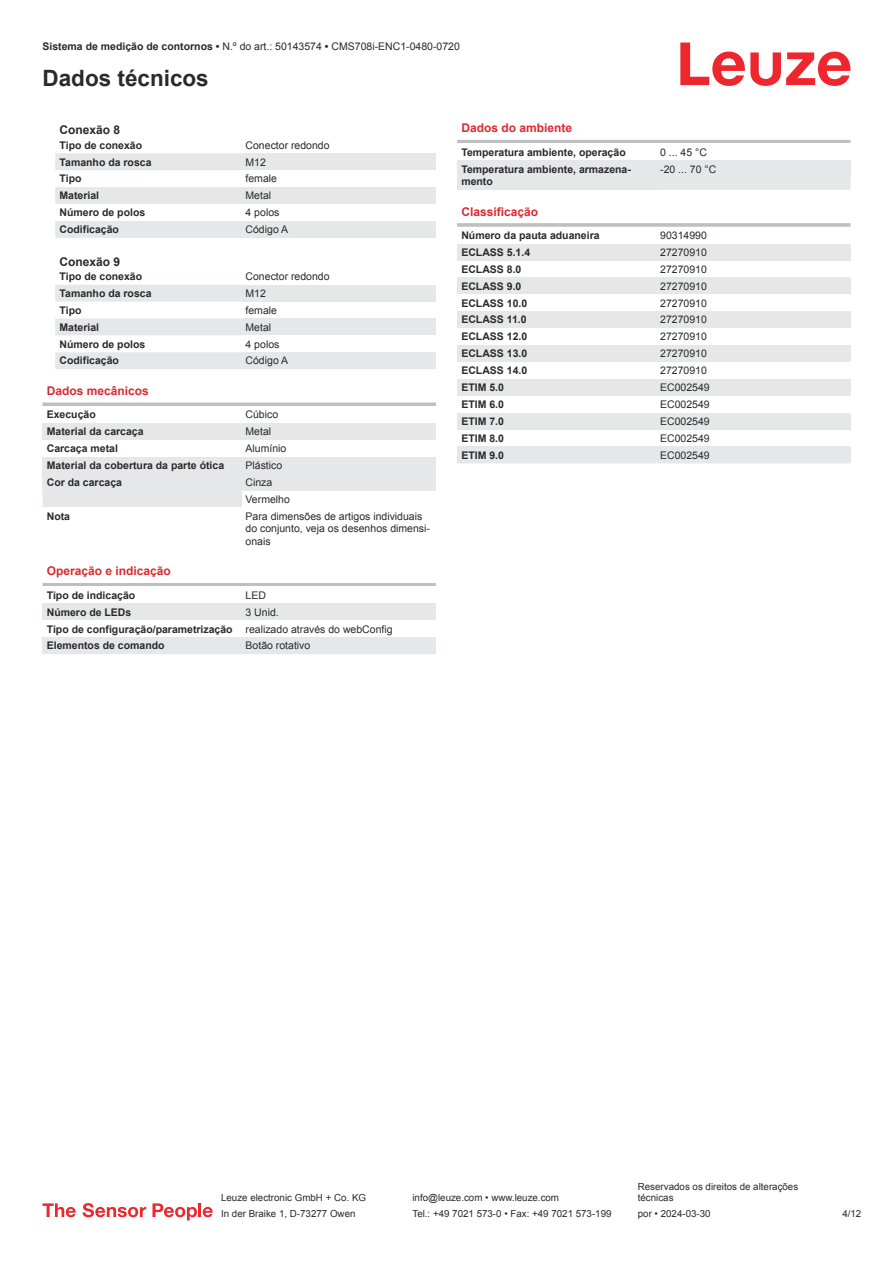
<style>
.page{position:relative;width:893px;height:1263px;background:#fff}
.page>*{position:absolute;margin:0;border:0;box-sizing:border-box;transform-origin:0 0}
.t1{font:700 22.5px "Arial";color:#2b292a}
.t2{font:700 12px "Arial";color:#db2a30}
.t3{font:700 12px "Arial";color:#2b292a}
.t4{font:700 10.5px/17px "Arial";color:#2b292a}
.t5{font:10.5px/12.6px "Arial";color:#2b292a}
.t6{font:9.75px/11.7px "Arial";color:#2b292a}
.s1{font-weight:700}
.s2{font-weight:400}
</style>
<div class="page">
<svg style="left:680px;top:43px;width:170px;height:43px"></svg>
<svg style="left:43px;top:153px;width:199px;height:354px"></svg>
<div style="left:242px;top:153px;width:194px;height:17px;background:#e6e7e9"></div>
<div style="left:242px;top:187px;width:194px;height:17px;background:#e6e7e9"></div>
<div style="left:242px;top:221px;width:194px;height:17px;background:#e6e7e9"></div>
<div style="left:242px;top:285px;width:194px;height:17px;background:#e6e7e9"></div>
<div style="left:242px;top:318px;width:194px;height:17px;background:#e6e7e9"></div>
<div style="left:242px;top:352px;width:194px;height:17px;background:#e6e7e9"></div>
<div style="left:43px;top:386px;width:393px;height:18px;background:#fff"></div>
<svg style="left:43px;top:402px;width:393px;height:4px;fill:#bdbfc1"></svg>
<div style="left:43px;top:406px;width:199px;height:17px;background:#fff"></div>
<div style="left:43px;top:423px;width:199px;height:17px;background:#e6e7e9"></div>
<div style="left:242px;top:423px;width:194px;height:17px;background:#e6e7e9"></div>
<div style="left:43px;top:440px;width:199px;height:17px;background:#fff"></div>
<div style="left:43px;top:457px;width:199px;height:17px;background:#e6e7e9"></div>
<div style="left:242px;top:457px;width:194px;height:17px;background:#e6e7e9"></div>
<div style="left:43px;top:474px;width:199px;height:17px;background:#e6e7e9"></div>
<div style="left:242px;top:474px;width:194px;height:17px;background:#e6e7e9"></div>
<hr style="left:43px;top:583px;width:393px;height:3px;background:#bdbfc1">
<div style="left:43px;top:603px;width:199px;height:17px;background:#e6e7e9"></div>
<div style="left:242px;top:603px;width:194px;height:17px;background:#e6e7e9"></div>
<div style="left:43px;top:637px;width:199px;height:17px;background:#e6e7e9"></div>
<div style="left:242px;top:637px;width:194px;height:17px;background:#e6e7e9"></div>
<div style="left:657px;top:177px;width:193px;height:13px;background:#e6e7e9"></div>
<hr style="left:457px;top:140px;width:393px;height:3px;background:#bdbfc1">
<div style="left:457px;top:160px;width:200px;height:30px;background:#e6e7e9"></div>
<div style="left:657px;top:160px;width:193px;height:17px;background:#e6e7e9"></div>
<hr style="left:457px;top:223px;width:393px;height:4px;background:#c6c8c9">
<div style="left:457px;top:244px;width:200px;height:17px;background:#e6e7e9"></div>
<div style="left:657px;top:244px;width:193px;height:17px;background:#e6e7e9"></div>
<div style="left:457px;top:277px;width:200px;height:17px;background:#e6e7e9"></div>
<div style="left:657px;top:277px;width:193px;height:17px;background:#e6e7e9"></div>
<div style="left:457px;top:311px;width:200px;height:17px;background:#e6e7e9"></div>
<div style="left:657px;top:311px;width:193px;height:17px;background:#e6e7e9"></div>
<div style="left:457px;top:345px;width:200px;height:17px;background:#e6e7e9"></div>
<div style="left:657px;top:345px;width:193px;height:17px;background:#e6e7e9"></div>
<div style="left:457px;top:379px;width:200px;height:17px;background:#e6e7e9"></div>
<div style="left:657px;top:379px;width:193px;height:17px;background:#e6e7e9"></div>
<div style="left:457px;top:413px;width:200px;height:17px;background:#e6e7e9"></div>
<div style="left:657px;top:413px;width:193px;height:17px;background:#e6e7e9"></div>
<div style="left:457px;top:446px;width:200px;height:17px;background:#e6e7e9"></div>
<div style="left:657px;top:446px;width:193px;height:17px;background:#e6e7e9"></div>
<svg style="left:43px;top:1203px;width:33px;height:14px"></svg>
<svg style="left:83px;top:1203px;width:63px;height:14px"></svg>
<svg style="left:153px;top:1203px;width:44px;height:17px"></svg>
<hr style="left:198px;top:1203px;width:3px;height:14px;background:#ed272d">
<svg style="left:203px;top:1207px;width:10px;height:10px"></svg>
<p class="t5" style="left:43px;top:41px;width:419px"><span class="s1">Sistema de medição de contornos •</span> N.º do art.: 50143574 <span class="s1">•</span> CMS708i-ENC1-0480-0720</p>
<h1 class="t1" style="left:43px;top:70px;width:168px">Dados técnicos</h1>
<p class="t3" style="left:60px;top:126px;width:62px">Conexão 8</p>
<p class="t4" style="left:60px;top:137px;width:84px">Tipo de conexão</p>
<p class="t5" style="left:246px;top:140px;width:86px">Conector redondo</p>
<p class="t4" style="left:60px;top:154px;width:93px">Tamanho da rosca</p>
<p class="t5" style="left:246px;top:156px;width:22px">M12</p>
<p class="t4" style="left:60px;top:171px;width:23px">Tipo</p>
<p class="t5" style="left:246px;top:173px;width:33px">female</p>
<p class="t4" style="left:60px;top:188px;width:41px">Material</p>
<p class="t5" style="left:246px;top:190px;width:27px">Metal</p>
<p class="t4" style="left:60px;top:205px;width:87px">Número de polos</p>
<p class="t5" style="left:246px;top:207px;width:35px">4 polos</p>
<p class="t4" style="left:60px;top:222px;width:61px">Codificação</p>
<p class="t5" style="left:246px;top:224px;width:44px">Código A</p>
<p class="t3" style="left:60px;top:257px;width:62px">Conexão 9</p>
<p class="t4" style="left:60px;top:269px;width:84px">Tipo de conexão</p>
<p class="t5" style="left:246px;top:271px;width:86px">Conector redondo</p>
<p class="t4" style="left:60px;top:286px;width:93px">Tamanho da rosca</p>
<p class="t5" style="left:246px;top:288px;width:22px">M12</p>
<p class="t4" style="left:60px;top:303px;width:23px">Tipo</p>
<p class="t5" style="left:246px;top:305px;width:33px">female</p>
<p class="t4" style="left:60px;top:319px;width:41px">Material</p>
<p class="t5" style="left:246px;top:322px;width:27px">Metal</p>
<p class="t4" style="left:60px;top:336px;width:87px">Número de polos</p>
<p class="t5" style="left:246px;top:339px;width:35px">4 polos</p>
<p class="t4" style="left:60px;top:353px;width:61px">Codificação</p>
<p class="t5" style="left:246px;top:355px;width:44px">Código A</p>
<p class="t2" style="left:47px;top:386px;width:104px">Dados mecânicos</p>
<p class="t4" style="left:47px;top:407px;width:51px">Execução</p>
<p class="t5" style="left:246px;top:409px;width:34px">Cúbico</p>
<p class="t4" style="left:47px;top:424px;width:98px">Material da carcaça</p>
<p class="t5" style="left:246px;top:426px;width:27px">Metal</p>
<p class="t4" style="left:47px;top:441px;width:73px">Carcaça metal</p>
<p class="t5" style="left:246px;top:443px;width:42px">Alumínio</p>
<p class="t4" style="left:47px;top:458px;width:179px">Material da cobertura da parte ótica</p>
<p class="t5" style="left:246px;top:460px;width:38px">Plástico</p>
<p class="t4" style="left:47px;top:475px;width:77px">Cor da carcaça</p>
<p class="t5" style="left:246px;top:475px;width:46px;line-height:17px">Cinza<br>Vermelho</p>
<p class="t4" style="left:47px;top:508px;width:25px">Nota</p>
<p class="t5" style="left:246px;top:511px;width:186px">Para dimensões de artigos individuais do conjunto, veja os desenhos dimensi&shy;onais</p>
<p class="t2" style="left:47px;top:566px;width:126px">Operação e indicação</p>
<p class="t4" style="left:47px;top:587px;width:90px">Tipo de indicação</p>
<p class="t5" style="left:246px;top:590px;width:22px">LED</p>
<p class="t4" style="left:47px;top:604px;width:86px">Número de LEDs</p>
<p class="t2" style="left:461px;top:123px;width:112px">Dados do ambiente</p>
<p class="t4" style="left:461px;top:144px;width:166px">Temperatura ambiente, operação</p>
<p class="t5" style="left:660px;top:147px;width:48px">0 ... 45 °C</p>
<p class="t4" style="left:461px;top:164px;width:171px;line-height:12.6px">Temperatura ambiente, armazena&shy;mento</p>
<p class="t5" style="left:660px;top:164px;width:58px">-20 ... 70 °C</p>
<p class="t2" style="left:461px;top:207px;width:78px">Classificação</p>
<p class="t4" style="left:461px;top:228px;width:140px">Número da pauta aduaneira</p>
<p class="t5" style="left:660px;top:230px;width:48px">90314990</p>
<p class="t4" style="left:461px;top:245px;width:70px">ECLASS 5.1.4</p>
<p class="t5" style="left:660px;top:247px;width:48px">27270910</p>
<p class="t4" style="left:461px;top:262px;width:62px">ECLASS 8.0</p>
<p class="t5" style="left:660px;top:264px;width:48px">27270910</p>
<p class="t4" style="left:461px;top:278px;width:62px">ECLASS 9.0</p>
<p class="t5" style="left:660px;top:281px;width:48px">27270910</p>
<p class="t4" style="left:461px;top:295px;width:67px">ECLASS 10.0</p>
<p class="t5" style="left:660px;top:298px;width:48px">27270910</p>
<p class="t4" style="left:461px;top:312px;width:67px">ECLASS 11.0</p>
<p class="t5" style="left:660px;top:314px;width:48px">27270910</p>
<p class="t4" style="left:461px;top:329px;width:67px">ECLASS 12.0</p>
<p class="t5" style="left:660px;top:331px;width:48px">27270910</p>
<p class="t4" style="left:461px;top:346px;width:67px">ECLASS 13.0</p>
<p class="t5" style="left:660px;top:348px;width:48px">27270910</p>
<p class="t4" style="left:461px;top:363px;width:67px">ECLASS 14.0</p>
<p class="t5" style="left:660px;top:365px;width:48px">27270910</p>
<p class="t4" style="left:461px;top:380px;width:44px">ETIM 5.0</p>
<p class="t5" style="left:660px;top:382px;width:51px">EC002549</p>
<p class="t4" style="left:461px;top:397px;width:44px">ETIM 6.0</p>
<p class="t5" style="left:660px;top:399px;width:51px">EC002549</p>
<p class="t4" style="left:461px;top:414px;width:44px">ETIM 7.0</p>
<p class="t5" style="left:660px;top:416px;width:51px">EC002549</p>
<p class="t4" style="left:461px;top:431px;width:44px">ETIM 8.0</p>
<p class="t5" style="left:660px;top:433px;width:51px">EC002549</p>
<p class="t4" style="left:461px;top:447px;width:44px">ETIM 9.0</p>
<p class="t5" style="left:660px;top:450px;width:51px">EC002549</p>
<p class="t4" style="left:47px;top:604px;width:347px;text-indent:199px"><span class="s2">3 Unid.<br></span>Tipo de configuração/parametrização <span class="s2">realizado através do webConfig<br></span>Elementos de comando</p>
<p class="t5" style="left:246px;top:640px;width:66px">Botão rotativo</p>
<p class="t6" style="left:221px;top:1193px;width:146px">Leuze electronic GmbH + Co. KG</p>
<p class="t6" style="left:412px;top:1193px;width:148px">info@leuze.com • www.leuze.com</p>
<p class="t6" style="left:638px;top:1181px;width:162px">Reservados os direitos de alterações técnicas</p>
<p class="t6" style="left:221px;top:1209px;width:136px">In der Braike 1, D-73277 Owen</p>
<p class="t6" style="left:412px;top:1209px;width:201px">Tel.: +49 7021 573-0 • Fax: +49 7021 573-199</p>
<p class="t6" style="left:638px;top:1209px;width:74px">por • 2024-03-30</p>
<p class="t6" style="left:842px;top:1209px;width:20px">4 /12</p>
</div>
